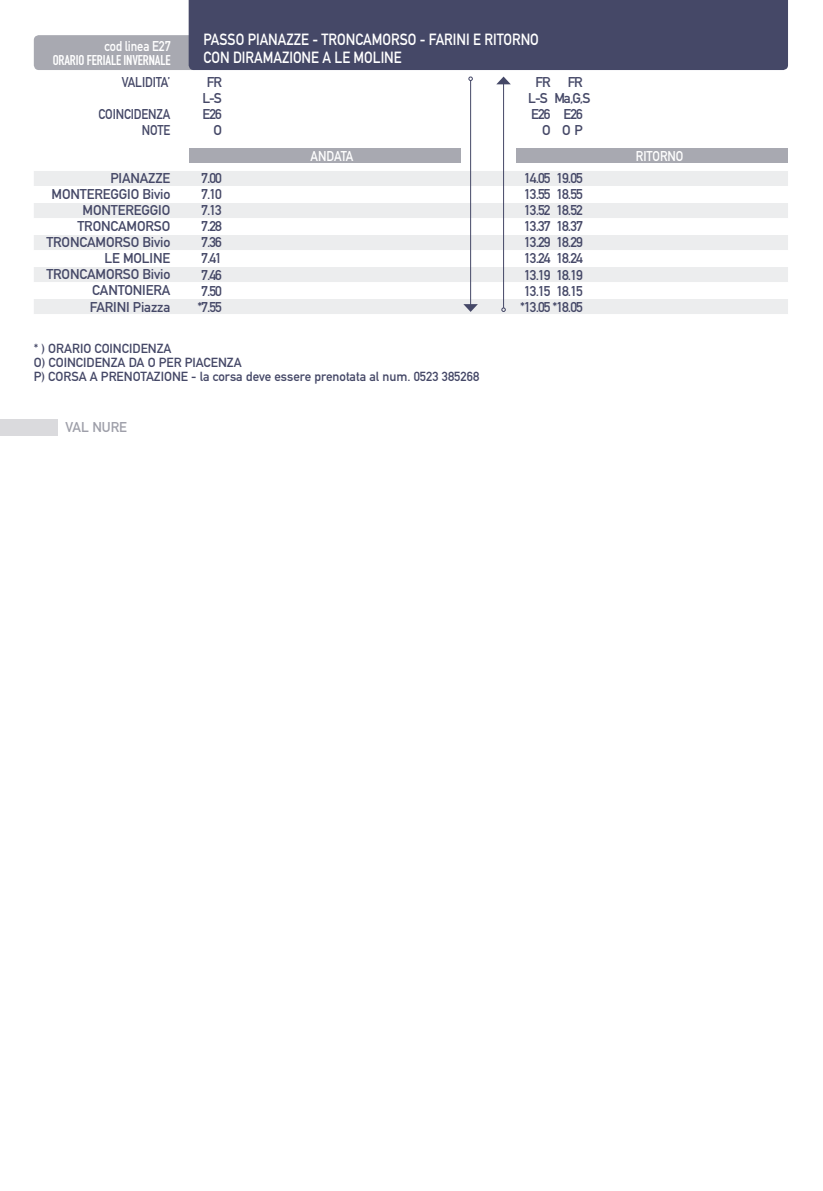
<style>
.page{position:relative;width:823px;height:1191px;background:#fff}
.page>*{position:absolute;margin:0;border:0;box-sizing:border-box;transform-origin:0 0}
.t1{font:16px/18px "DIN Mittelschrift";color:#fff;scale:.88 1}
.t2{font:14px/16px "DIN Mittelschrift Alternate";letter-spacing:-.01em;color:#454867;text-align:right}
.t3{font:14px/16px "DIN Mittelschrift Alternate";letter-spacing:-.01em;color:#454867;text-align:right;scale:.88 1}
.t4{font:14px "DIN Engschrift Alternate";letter-spacing:-.01em;color:#fff}
.t5{font:14px/16px "DIN Mittelschrift Alternate";letter-spacing:-.07em;color:#454867;text-align:center}
.t6{font:14px "DIN Mittelschrift";color:#fff;scale:.88 1}
.t7{font:14px "DIN Mittelschrift Alternate";letter-spacing:-.01em;color:#fff;scale:.88 1}
.t8{font:14px "DIN Mittelschrift Alternate";color:#9e9fa9}
.t9{font:13px/14px "DIN Mittelschrift Alternate";color:#454867}
</style>
<div class="page">
<div style="left:34px;top:171px;width:753px;height:15px;background:#ecedee"></div>
<div style="left:34px;top:203px;width:753px;height:15px;background:#ecedee"></div>
<div style="left:34px;top:235px;width:753px;height:15px;background:#ecedee"></div>
<div style="left:34px;top:267px;width:753px;height:15px;background:#ecedee"></div>
<div style="left:34px;top:299px;width:753px;height:15px;background:#ecedee"></div>
<div style="left:34px;top:35px;width:164px;height:35px;background:#a8a9b1;border-radius:5px"></div>
<div style="left:188px;top:1px;width:599px;height:69px;background:#454867"></div>
<div style="left:188px;top:148px;width:272px;height:14px;background:#a8a9b1"></div>
<div style="left:516px;top:148px;width:271px;height:14px;background:#a8a9b1"></div>
<hr style="left:470px;top:80px;width:1px;height:225px;background:#454867">
<svg style="left:468px;top:77px;width:4px;height:4px"></svg>
<svg style="left:463px;top:304px;width:14px;height:8px"></svg>
<hr style="left:503px;top:83px;width:1px;height:225px;background:#454867">
<svg style="left:501px;top:307px;width:4px;height:5px"></svg>
<svg style="left:496px;top:77px;width:14px;height:7px"></svg>
<div style="left:0;top:420px;width:58px;height:16px;background:#dadadd"></div>
<p class="t7" style="left:104px;top:37px;width:77px">cod linea E27</p>
<p class="t4" style="left:53px;top:51px;width:119px">ORARIO FERIALE INVERNALE</p>
<p class="t1" style="left:203px;top:30px;width:382px">PASSO PIANAZZE - TRONCAMORSO - FARINI E RITORNO<br>CON DIRAMAZIONE A LE MOLINE</p>
<p class="t3" style="left:122px;top:74px;width:57px">VALIDITA’</p>
<p class="t3" style="left:98px;top:106px;width:83px">COINCIDENZA<br>NOTE</p>
<p class="t2" style="left:46px;top:170px;width:125px">PIANAZZE<br>MONTEREGGIO Bivio<br>MONTEREGGIO<br>TRONCAMORSO<br>TRONCAMORSO Bivio<br>LE MOLINE<br>TRONCAMORSO Bivio<br>CANTONIERA<br>FARINI Piazza</p>
<p class="t9" style="left:34px;top:342px;width:446px">* ) ORARIO COINCIDENZA<br>O) COINCIDENZA DA O PER PIACENZA<br>P) CORSA A PRENOTAZIONE - la corsa deve essere prenotata al num. 0523 385268</p>
<p class="t2" style="left:202px;top:74px;width:21px">FR<br>L-S<br>E26<br>O</p>
<p class="t2" style="left:197px;top:170px;width:26px;text-align:justify">7.00<br>7.10<br>7.13<br>7.28<br>7.36<br>7.41<br>7.46<br>7.50 *7.55</p>
<p class="t6" style="left:310px;top:148px;width:50px">ANDATA</p>
<p class="t8" style="left:66px;top:419px;width:63px">VAL NURE</p>
<p class="t5" style="left:528px;top:74px;width:64px">FR FR<br>L-S Ma,G,S<br>E26 E26<br>O O P</p>
<p class="t2" style="left:520px;top:170px;width:64px;text-align:justify">14.05 19.05<br>13.55 18.55<br>13.52 18.52<br>13.37 18.37<br>13.29 18.29<br>13.24 18.24<br>13.19 18.19<br>13.15 18.15 *13.05 *18.05</p>
<p class="t6" style="left:635px;top:148px;width:56px">RITORNO</p>
</div>
